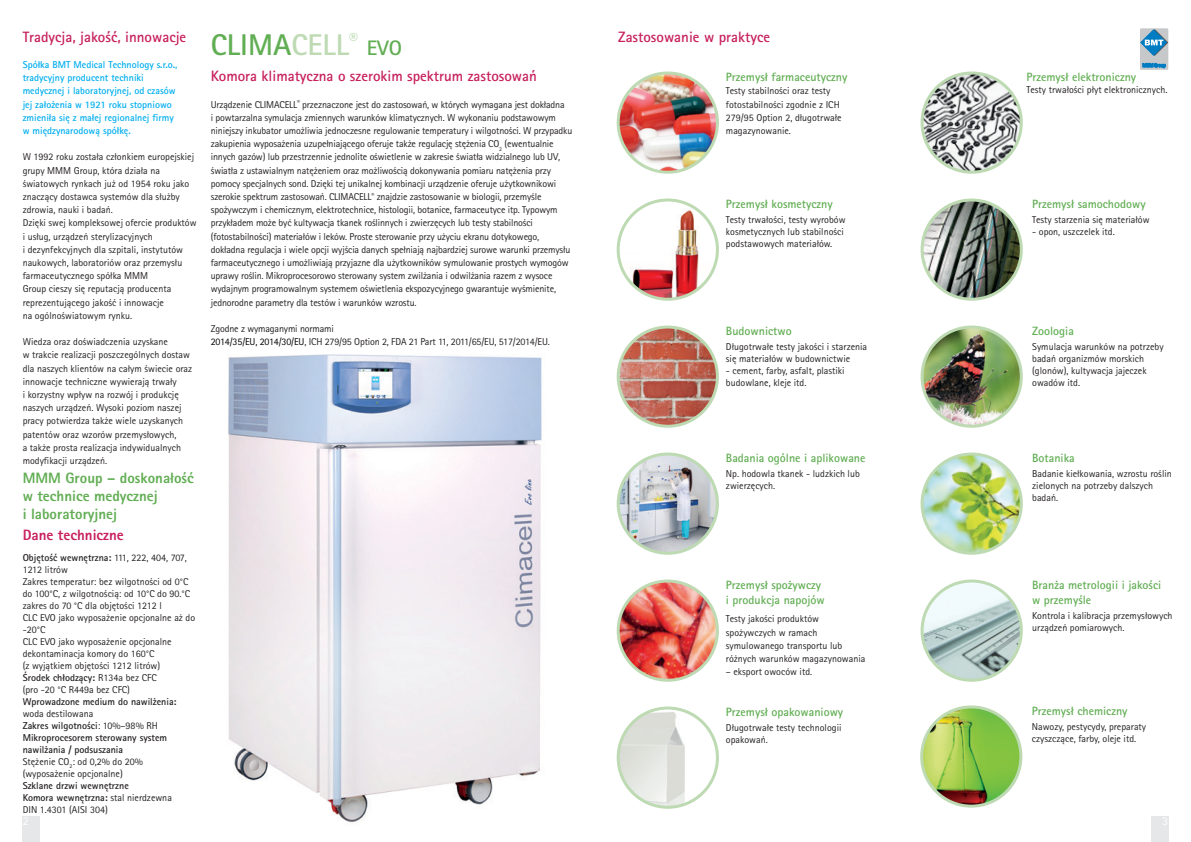
<style>
.page{position:relative;width:1191px;height:842px;background:#fff}
.page>*{position:absolute;margin:0;border:0;box-sizing:border-box;transform-origin:0 0}
.t1{font:700 30px "Rotis Sans Serif Std";color:#62ae54}
.t2{font:700 21px "Rotis Sans Serif Std";color:#62ae54}
.t3{font:700 15px "Rotis Sans Serif Std";color:#c7205c}
.t4{font:800 15px/18px "Rotis Sans Serif Std";color:#62ae54}
.t5{font:800 15px "Rotis Sans Serif Std";color:#c7205c}
.t6{font:700 12px/14.4px "Rotis Sans Serif Std";color:#62ae54}
.t7{font:10px/13.2px "Rotis Sans Serif Std";color:#231f20}
.t8{font:700 10px/13.2px "Rotis Sans Serif Std";color:#00aeef}
.t9{font:700 10px/12px "Rotis Sans Serif Std";color:#231f20}
.s1{font-weight:700}
.s2{font-weight:400}
.s3{color:#bddab3}
.s4{color:#000}
</style>
<div class="page">
<div style="left:1140px;top:28px;width:28px;height:42px;background:#c7c8ca"></div>
<svg style="left:1142px;top:62px;width:23px;height:7px"></svg>
<svg style="left:1140px;top:30px;width:27px;height:25px"></svg>
<div style="left:23px;top:816px;width:17px;height:26px;background:#e6e7e9"></div>
<div style="left:1151px;top:816px;width:17px;height:26px;background:#e6e7e9"></div>
<img style="left:618px;top:73px;width:99px;height:99px;border-radius:50px">
<div style="left:616px;top:71px;width:103px;height:103px;border:3px solid #bddab3;border-radius:50%"></div>
<img style="left:922px;top:73px;width:99px;height:99px;border-radius:50px">
<div style="left:920px;top:71px;width:102px;height:103px;border:3px solid #bddab3;border-radius:50%"></div>
<img style="left:618px;top:200px;width:99px;height:99px;border-radius:50px">
<div style="left:616px;top:198px;width:103px;height:103px;border:3px solid #bddab3;border-radius:50%"></div>
<img style="left:922px;top:200px;width:99px;height:99px;border-radius:50px">
<div style="left:920px;top:198px;width:102px;height:103px;border:3px solid #bddab3;border-radius:50%"></div>
<img style="left:618px;top:327px;width:99px;height:99px;border-radius:50px">
<div style="left:616px;top:325px;width:103px;height:103px;border:3px solid #bddab3;border-radius:50%"></div>
<img style="left:922px;top:327px;width:99px;height:99px;border-radius:50px">
<div style="left:920px;top:325px;width:102px;height:103px;border:3px solid #bddab3;border-radius:50%"></div>
<img style="left:620px;top:456px;width:97px;height:96px">
<div style="left:616px;top:452px;width:103px;height:103px;border:3px solid #bddab3;border-radius:50%"></div>
<img style="left:922px;top:454px;width:99px;height:99px;border-radius:50px">
<div style="left:920px;top:452px;width:102px;height:103px;border:3px solid #bddab3;border-radius:50%"></div>
<img style="left:618px;top:581px;width:99px;height:99px;border-radius:50px">
<div style="left:616px;top:579px;width:103px;height:103px;border:3px solid #bddab3;border-radius:50%"></div>
<img style="left:924px;top:582px;width:97px;height:98px">
<div style="left:920px;top:579px;width:102px;height:103px;border:3px solid #bddab3;border-radius:50%"></div>
<img style="left:618px;top:708px;width:99px;height:99px;border-radius:50px">
<div style="left:616px;top:706px;width:103px;height:103px;border:3px solid #bddab3;border-radius:50%"></div>
<img style="left:921px;top:707px;width:100px;height:99px;border-radius:50px">
<div style="left:920px;top:705px;width:102px;height:103px;border:3px solid #bddab3;border-radius:50%"></div>
<img style="left:228px;top:354px;width:314px;height:469px">
<h3 class="t3" style="left:23px;top:27px;width:165px">Tradycja, jakość, innowacje</h3>
<p class="t8" style="left:23px;top:58px;width:156px">Spółka BMT Medical Technology s.r.o., tradycyjny producent techniki medycznej i laboratoryjnej, od czasów jej założenia w 1921 roku stopniowo zmieniła się z małej regionalnej firmy w międzynarodową spółkę.</p>
<p class="t7" style="left:23px;top:150px;width:175px">W 1992 roku została członkiem europejskiej grupy MMM Group, która działa na światowych rynkach już od 1954 roku jako znaczący dostawca systemów dla służby zdrowia, nauki i badań.<br>Dzięki swej kompleksowej ofercie produktów i usług, urządzeń sterylizacyjnych<br>i dezynfekcyjnych dla szpitali, instytutów naukowych, laboratoriów oraz przemysłu farmaceutycznego spółka MMM<br>Group cieszy się reputacją producenta reprezentującego jakość i innowacje<br>na ogólnoświatowym rynku.</p>
<p class="t7" style="left:23px;top:335px;width:171px">Wiedza oraz doświadczenia uzyskane<br>w trakcie realizacji poszczególnych dostaw dla naszych klientów na całym świecie oraz innowacje techniczne wywierają trwały<br>i korzystny wpływ na rozwój i produkcję naszych urządzeń. Wysoki poziom naszej pracy potwierdza także wiele uzyskanych patentów oraz wzorów przemysłowych,<br>a także prosta realizacja indywidualnych modyfikacji urządzeń.</p>
<h3 class="t4" style="left:23px;top:469px;width:173px">MMM Group – doskonałość w technice medycznej<br>i laboratoryjnej</h3>
<h3 class="t5" style="left:23px;top:526px;width:103px">Dane techniczne</h3>
<p class="t7" style="left:23px;top:551px;width:174px;line-height:12px"><span class="s1">Objętość wewnętrzna:</span> 111, 222, 404, 707,<br>1212 litrów<br>Zakres temperatur: bez wilgotności od 0°C do 100°C, z wilgotnością: od 10°C do 90.°C zakres do 70 °C dla objętości 1212 l<br>CLC EVO jako wyposażenie opcjonalne aż do -20°C<br>CLC EVO jako wyposażenie opcjonalne dekontaminacja komory do 160°C<br>(z wyjątkiem objętości 1212 litrów)<br><span class="s1">Środek chłodzący:</span> R134a bez CFC<br>(pro -20 °C R449a bez CFC)</p>
<p class="t9" style="left:23px;top:695px;width:155px">Wprowadzone medium do nawilżenia:</p>
<p class="t7" style="left:23px;top:707px;width:146px;line-height:12px">woda destilowana<br><span class="s1">Zakres wilgotności</span>: 10%–98% RH<br><span class="s1">Mikroprocesorem sterowany system nawilżania / podsuszania<br></span>Stężenie CO<sub>2</sub>: od 0,2% do 20% (wyposażenie opcjonalne)</p>
<p class="t9" style="left:23px;top:779px;width:151px">Szklane drzwi wewnętrzne<br>Komora wewnętrzna: <span class="s2">stal nierdzewna<br>DIN 1.4301 (AISI 304)</span></p>
<h1 class="t1" style="left:211px;top:26px;width:149px">CLIMA<span class="s3">CELL</span><sup>®</sup></h1>
<h2 class="t2" style="left:367px;top:34px;width:37px">EVO</h2>
<h3 class="t3" style="left:211px;top:67px;width:328px">Komora klimatyczna o szerokim spektrum zastosowań</h3>
<p class="t7" style="left:211px;top:98px;width:363px">Urządzenie CLIMACELL<sup>®</sup> przeznaczone jest do zastosowań, w których wymagana jest dokładna<br>i powtarzalna symulacja zmiennych warunków klimatycznych. W wykonaniu podstawowym niniejszy inkubator umożliwia jednoczesne regulowanie temperatury i wilgotności. W przypadku zakupienia wyposażenia uzupełniającego oferuje także regulację stężenia CO<sub>2</sub> (ewentualnie innych gazów) lub przestrzennie jednolite oświetlenie w zakresie światła widzialnego lub UV, światła z ustawialnym natężeniem oraz możliwością dokonywania pomiaru natężenia przy pomocy specjalnych sond. Dzięki tej unikalnej kombinacji urządzenie oferuje użytkownikowi szerokie spektrum zastosowań. CLIMACELL<sup>®</sup> znajdzie zastosowanie w biologii, przemyśle spożywczym i chemicznym, elektrotechnice, histologii, botanice, farmaceutyce itp. Typowym przykładem może być kultywacja tkanek roślinnych i zwierzęcych lub testy stabilności (fotostabilności) materiałów i leków. Proste sterowanie przy użyciu ekranu dotykowego, dokładna regulacja i wiele opcji wyjścia danych spełniają najbardziej surowe warunki przemysłu farmaceutycznego i umożliwiają przyjazne dla użytkowników symulowanie prostych wymogów uprawy roślin. Mikroprocesorowo sterowany system zwilżania i odwilżania razem z wysoce wydajnym programowalnym systemem oświetlenia ekspozycyjnego gwarantuje wyśmienite, jednorodne parametry dla testów i warunków wzrostu.</p>
<p class="t7" style="left:211px;top:322px;width:341px">Zgodne z wymaganymi normami<br><span class="s4">2014/35/EU, 2014/30/EU</span>, ICH 279/95 Option 2, FDA 21 Part 11, 2011/65/EU, 517/2014/EU.</p>
<h3 class="t3" style="left:618px;top:27px;width:153px">Zastosowanie w praktyce</h3>
<p class="t6" style="left:726px;top:69px;width:123px">Przemysł farmaceutyczny</p>
<p class="t7" style="left:726px;top:84px;width:117px">Testy stabilności oraz testy fotostabilności zgodnie z ICH<br>279/95 Option 2, długotrwałe magazynowanie.</p>
<p class="t6" style="left:726px;top:197px;width:108px">Przemysł kosmetyczny</p>
<p class="t7" style="left:726px;top:214px;width:121px;line-height:12px">Testy trwałości, testy wyrobów kosmetycznych lub stabilności podstawowych materiałów.</p>
<p class="t6" style="left:726px;top:324px;width:67px">Budownictwo</p>
<p class="t7" style="left:726px;top:341px;width:143px;line-height:12px">Długotrwałe testy jakości i starzenia się materiałów w budownictwie</p>
<p class="t7" style="left:726px;top:365px;width:120px;line-height:12px">- cement, farby, asfalt, plastiki budowlane, kleje itd.</p>
<p class="t6" style="left:726px;top:451px;width:141px">Badania ogólne i aplikowane</p>
<p class="t7" style="left:726px;top:468px;width:135px;line-height:12px">Np. hodowla tkanek - ludzkich lub zwierzęcych.</p>
<p class="t6" style="left:726px;top:578px;width:100px">Przemysł spożywczy i produkcja napojów</p>
<p class="t7" style="left:726px;top:612px;width:141px">Testy jakości produktów spożywczych w ramach symulowanego transportu lub różnych warunków magazynowania</p>
<p class="t7" style="left:726px;top:665px;width:88px">– eksport owoców itd.</p>
<p class="t6" style="left:726px;top:705px;width:119px">Przemysł opakowaniowy</p>
<p class="t7" style="left:726px;top:722px;width:117px;line-height:12px">Długotrwałe testy technologii opakowań.</p>
<p class="t6" style="left:1026px;top:70px;width:111px">Przemysł elektroniczny</p>
<p class="t7" style="left:1026px;top:83px;width:142px">Testy trwałości płyt elektronicznych.</p>
<p class="t6" style="left:1032px;top:197px;width:115px">Przemysł samochodowy</p>
<p class="t7" style="left:1032px;top:213px;width:119px">Testy starzenia się materiałów</p>
<p class="t7" style="left:1032px;top:225px;width:84px">- opon, uszczelek itd.</p>
<p class="t6" style="left:1032px;top:324px;width:43px">Zoologia</p>
<p class="t7" style="left:1032px;top:341px;width:133px;line-height:12px">Symulacja warunków na potrzeby badań organizmów morskich (glonów), kultywacja jajeczek owadów itd.</p>
<p class="t6" style="left:1032px;top:451px;width:44px">Botanika</p>
<p class="t7" style="left:1032px;top:468px;width:141px;line-height:12px">Badanie kiełkowania, wzrostu roślin zielonych na potrzeby dalszych badań.</p>
<p class="t6" style="left:1032px;top:578px;width:131px">Branża metrologii i jakości w przemyśle</p>
<p class="t7" style="left:1032px;top:609px;width:142px;line-height:12px">Kontrola i kalibracja przemysłowych urządzeń pomiarowych.</p>
<p class="t6" style="left:1031px;top:704px;width:97px">Przemysł chemiczny</p>
<p class="t7" style="left:1031px;top:721px;width:116px;line-height:12px">Nawozy, pestycydy, preparaty czyszczące, farby, oleje itd.</p>
</div>
